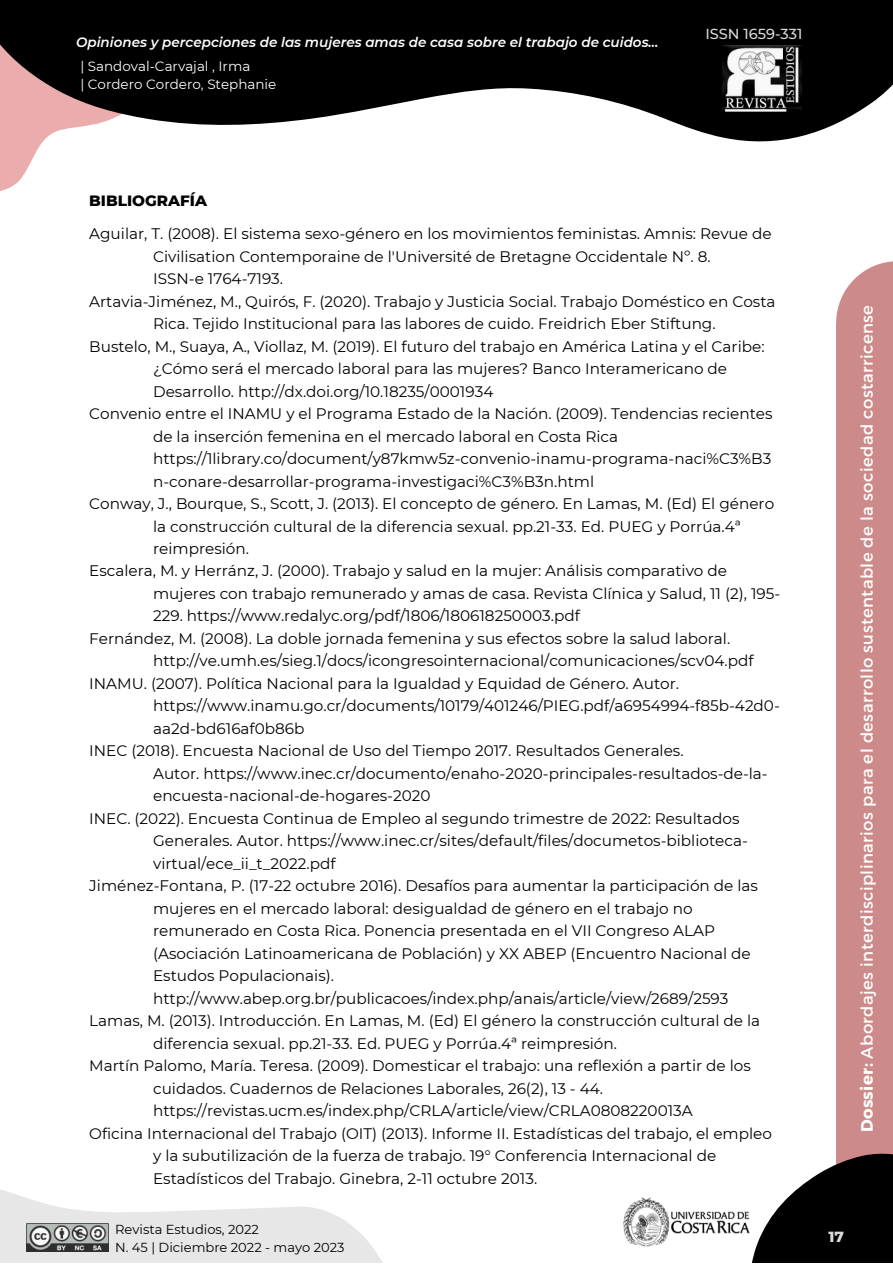
<style>
.page{position:relative;width:893px;height:1264px;background:#fff}
.page>*{position:absolute;margin:0;border:0;box-sizing:border-box;transform-origin:0 0}
.t1{font:16.5px "Montserrat";letter-spacing:.025em;color:#fff}
.t2{font:15.3px "Montserrat";color:#000}
.t3{font:800 15.3px "Montserrat";color:#000}
.t4{font:800 15px "Montserrat";color:#d9d9d9}
.t5{font:500 14.55px "Montserrat";color:#d9d9d9}
.t6{font:italic 600 13.5px "Montserrat";color:#fff}
.t7{font:13.5px/18px "Montserrat";color:#fff}
.t8{font:13.05px/17.4px "Montserrat";color:#000}
.s1{font-weight:700}
</style>
<div class="page">
<svg style="left:0;top:0;width:892px;height:191px;fill:#000"></svg>
<div style="left:836px;top:324px;width:56px;height:903px;background:#cd8a8a"></div>
<svg style="left:836px;top:261px;width:56px;height:63px"></svg>
<svg style="left:752px;top:1153px;width:140px;height:109px;fill:#000"></svg>
<svg style="left:0;top:1189px;width:382px;height:73px;fill:#e7e7e7"></svg>
<img style="left:722px;top:45px;width:79px;height:71px">
<img style="left:623px;top:1197px;width:127px;height:50px">
<img style="left:27px;top:1223px;width:82px;height:28px">
<p class="t6" style="left:76px;top:34px;width:584px">Opiniones y percepciones de las mujeres amas de casa sobre el trabajo de cuidos...</p>
<p class="t7" style="left:80px;top:57px;width:197px">| Sandoval-Carvajal , Irma<br>| Cordero Cordero, Stephanie</p>
<p class="t5" style="left:705px;top:25px;width:99px">ISSN 1659-331</p>
<p class="t3" style="left:89px;top:191px;width:119px">BIBLIOGRAFÍA</p>
<p class="t2" style="left:89px;top:224px;width:683px">Aguilar, T. (2008). El sistema sexo-género en los movimientos feministas. Amnis: Revue de</p>
<p class="t2" style="left:153px;top:247px;width:559px">Civilisation Contemporaine de l'Université de Bretagne Occidentale Nº. 8.</p>
<p class="t2" style="left:153px;top:269px;width:131px">ISSN-e 1764-7193.</p>
<p class="t2" style="left:89px;top:292px;width:687px">Artavia-Jiménez, M., Quirós, F. (2020). Trabajo y Justicia Social. Trabajo Doméstico en Costa</p>
<p class="t2" style="left:153px;top:314px;width:564px">Rica. Tejido Institucional para las labores de cuido. Freidrich Eber Stiftung.</p>
<p class="t2" style="left:89px;top:337px;width:676px">Bustelo, M., Suaya, A., Viollaz, M. (2019). El futuro del trabajo en América Latina y el Caribe:</p>
<p class="t2" style="left:153px;top:359px;width:575px">¿Cómo será el mercado laboral para las mujeres? Banco Interamericano de</p>
<p class="t2" style="left:153px;top:382px;width:342px">Desarrollo. http://dx.doi.org/10.18235/0001934</p>
<p class="t2" style="left:89px;top:404px;width:684px">Convenio entre el INAMU y el Programa Estado de la Nación. (2009). Tendencias recientes</p>
<p class="t2" style="left:153px;top:427px;width:466px">de la inserción femenina en el mercado laboral en Costa Rica</p>
<p class="t2" style="left:153px;top:449px;width:619px">https://1library.co/document/y87kmw5z-convenio-inamu-programa-naci%C3%B3</p>
<p class="t2" style="left:153px;top:471px;width:442px">n-conare-desarrollar-programa-investigaci%C3%B3n.html</p>
<p class="t2" style="left:89px;top:494px;width:686px">Conway, J., Bourque, S., Scott, J. (2013). El concepto de género. En Lamas, M. (Ed) El género</p>
<p class="t2" style="left:153px;top:516px;width:589px">la construcción cultural de la diferencia sexual. pp.21-33. Ed. PUEG y Porrúa.4ª</p>
<p class="t2" style="left:153px;top:539px;width:97px">reimpresión.</p>
<p class="t2" style="left:89px;top:561px;width:639px">Escalera, M. y Herránz, J. (2000). Trabajo y salud en la mujer: Análisis comparativo de</p>
<p class="t2" style="left:153px;top:584px;width:628px">mujeres con trabajo remunerado y amas de casa. Revista Clínica y Salud, 11 (2), 195-</p>
<p class="t2" style="left:153px;top:606px;width:428px">229. https://www.redalyc.org/pdf/1806/180618250003.pdf</p>
<p class="t2" style="left:89px;top:629px;width:642px">Fernández, M. (2008). La doble jornada femenina y sus efectos sobre la salud laboral.</p>
<p class="t2" style="left:153px;top:651px;width:602px">http://ve.umh.es/sieg.1/docs/icongresointernacional/comunicaciones/scv04.pdf</p>
<p class="t2" style="left:89px;top:674px;width:591px">INAMU. (2007). Política Nacional para la Igualdad y Equidad de Género. Autor.</p>
<p class="t2" style="left:153px;top:696px;width:628px">https://www.inamu.go.cr/documents/10179/401246/PIEG.pdf/a6954994-f85b-42d0-</p>
<p class="t2" style="left:153px;top:719px;width:153px">aa2d-bd616af0b86b</p>
<p class="t2" style="left:89px;top:741px;width:595px">INEC (2018). Encuesta Nacional de Uso del Tiempo 2017. Resultados Generales.</p>
<p class="t2" style="left:153px;top:764px;width:616px">Autor. https://www.inec.cr/documento/enaho-2020-principales-resultados-de-la-</p>
<p class="t2" style="left:153px;top:786px;width:279px">encuesta-nacional-de-hogares-2020</p>
<p class="t2" style="left:89px;top:809px;width:651px">INEC. (2022). Encuesta Continua de Empleo al segundo trimestre de 2022: Resultados</p>
<p class="t2" style="left:153px;top:831px;width:596px">Generales. Autor. https://www.inec.cr/sites/default/files/documetos-biblioteca-</p>
<p class="t2" style="left:153px;top:854px;width:184px">virtual/ece_ii_t_2022.pdf</p>
<p class="t2" style="left:89px;top:876px;width:670px">Jiménez-Fontana, P. (17-22 octubre 2016). Desafíos para aumentar la participación de las</p>
<p class="t2" style="left:153px;top:899px;width:541px">mujeres en el mercado laboral: desigualdad de género en el trabajo no</p>
<p class="t2" style="left:153px;top:921px;width:563px">remunerado en Costa Rica. Ponencia presentada en el VII Congreso ALAP</p>
<p class="t2" style="left:153px;top:944px;width:599px">(Asociación Latinoamericana de Población) y XX ABEP (Encuentro Nacional de</p>
<p class="t2" style="left:153px;top:966px;width:182px">Estudos Populacionais).</p>
<p class="t2" style="left:153px;top:989px;width:577px">http://www.abep.org.br/publicacoes/index.php/anais/article/view/2689/2593</p>
<p class="t2" style="left:89px;top:1011px;width:672px">Lamas, M. (2013). Introducción. En Lamas, M. (Ed) El género la construcción cultural de la</p>
<p class="t2" style="left:153px;top:1033px;width:465px">diferencia sexual. pp.21-33. Ed. PUEG y Porrúa.4ª reimpresión.</p>
<p class="t2" style="left:89px;top:1056px;width:663px">Martín Palomo, María. Teresa. (2009). Domesticar el trabajo: una reflexión a partir de los</p>
<p class="t2" style="left:153px;top:1078px;width:451px">cuidados. Cuadernos de Relaciones Laborales, 26(2), 13 - 44.</p>
<p class="t2" style="left:153px;top:1101px;width:541px">https://revistas.ucm.es/index.php/CRLA/article/view/CRLA0808220013A</p>
<p class="t2" style="left:89px;top:1123px;width:684px">Oficina Internacional del Trabajo (OIT) (2013). Informe II. Estadísticas del trabajo, el empleo</p>
<p class="t2" style="left:153px;top:1146px;width:564px">y la subutilización de la fuerza de trabajo. 19° Conferencia Internacional de</p>
<p class="t2" style="left:153px;top:1168px;width:385px">Estadísticos del Trabajo. Ginebra, 2-11 octubre 2013.</p>
<p class="t8" style="left:115px;top:1220px;width:231px">Revista Estudios, 2022<br>N. 45 | Diciembre 2022 - mayo 2023</p>
<p class="t1" style="left:856px;top:1132px;width:829px;rotate:-90deg"><span class="s1">Dossier:</span> Abordajes interdisciplinarios para el desarrollo sustentable de la sociedad costarricense</p>
<p class="t4" style="left:828px;top:1227px;width:17px">17</p>
</div>
